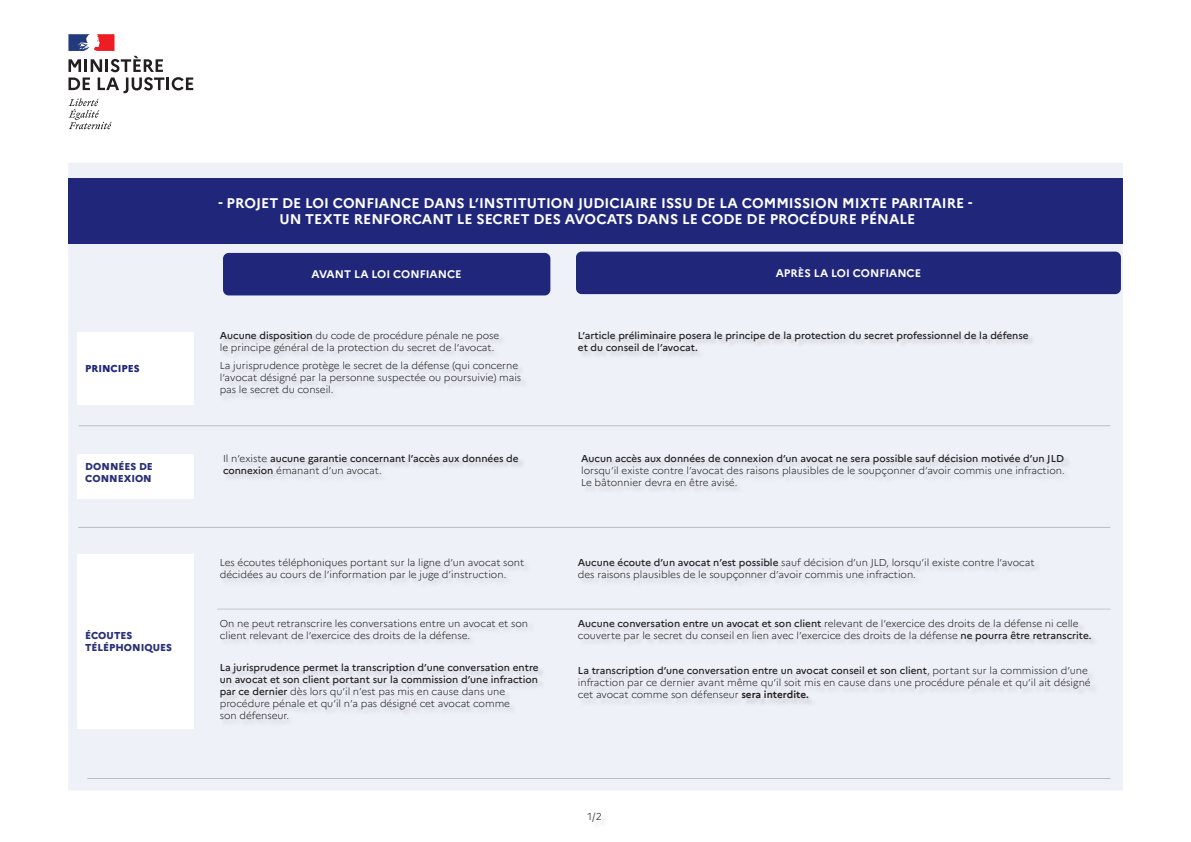
<style>
.page{position:relative;width:1191px;height:842px;background:#fff}
.page>*{position:absolute;margin:0;border:0;box-sizing:border-box;transform-origin:0 0}
.t1{font:700 14px/16.8px "Marianne";color:#fff;text-align:center}
.t2{font:700 11px "Marianne";color:#fff}
.t3{font:300 10px/12px "Marianne";color:#231f20}
.t4{font:500 10px/12px "Marianne";color:#231f20}
.t5{font:800 10px/12px "Marianne";color:#2a3176}
.t6{font:800 10px "Marianne";color:#20277b}
.s1{font-weight:500}
.s2{font-weight:300}
.s3{font-weight:700}
</style>
<div class="page">
<div style="left:68px;top:163px;width:1054px;height:627px;background:#eef1f8"></div>
<div style="left:68px;top:178px;width:1054px;height:66px;background:#20277b"></div>
<div style="left:223px;top:253px;width:327px;height:42px;background:#20277b;border-radius:6px"></div>
<div style="left:576px;top:252px;width:545px;height:42px;background:#20277b;border-radius:6px"></div>
<div style="left:221px;top:333px;width:307px;height:69px;background:#ebeef5"></div>
<img style="left:579px;top:333px;width:456px;height:25px">
<div style="left:74px;top:329px;width:130px;height:86px;background:#eef1f8"></div>
<div style="left:77px;top:332px;width:116px;height:73px;background:#fff"></div>
<hr style="left:79px;top:425px;width:1031px;height:1px;background:#bcbdc0">
<hr style="left:87px;top:778px;width:1023px;height:1px;background:#bcbdc0">
<hr style="left:78px;top:527px;width:1032px;height:1px;background:#bcbdc0">
<img style="left:224px;top:455px;width:301px;height:26px">
<div style="left:221px;top:559px;width:309px;height:28px;background:#eaedf4"></div>
<img style="left:221px;top:621px;width:324px;height:106px">
<div style="left:74px;top:452px;width:130px;height:57px;background:#eef1f8"></div>
<div style="left:77px;top:454px;width:116px;height:45px;background:#fff"></div>
<div style="left:74px;top:552px;width:130px;height:187px;background:#eef1f8"></div>
<div style="left:77px;top:554px;width:116px;height:175px;background:#fff"></div>
<img style="left:582px;top:455px;width:488px;height:38px">
<div style="left:579px;top:559px;width:462px;height:28px;background:#ebeef5"></div>
<img style="left:579px;top:621px;width:518px;height:85px">
<hr style="left:217px;top:609px;width:893px;height:1px;background:#c7c8ca">
<svg style="left:68px;top:34px;width:125px;height:95px"></svg>
<p class="t6" style="left:85px;top:362px;width:56px">PRINCIPES</p>
<p class="t5" style="left:85px;top:461px;width:69px">DONNÉES DE<br>CONNEXION</p>
<p class="t5" style="left:85px;top:630px;width:88px">ÉCOUTES<br>TÉLÉPHONIQUES</p>
<h1 class="t1" style="left:218px;top:194px;width:755px">- PROJET DE LOI CONFIANCE DANS L’INSTITUTION JUDICIAIRE ISSU DE LA COMMISSION MIXTE PARITAIRE -<br>UN TEXTE RENFORCANT LE SECRET DES AVOCATS DANS LE CODE DE PROCÉDURE PÉNALE</h1>
<p class="t2" style="left:311px;top:268px;width:151px">AVANT LA LOI CONFIANCE</p>
<p class="t2" style="left:775px;top:266px;width:147px">APRÈS LA LOI CONFIANCE</p>
<p class="t3" style="left:220px;top:330px;width:281px"><span class="s1">Aucune disposition</span> du code de procédure pénale ne pose le principe général de la protection du secret de l’avocat.</p>
<p class="t3" style="left:220px;top:359px;width:303px">La jurisprudence protège le secret de la défense (qui concerne l’avocat désigné par la personne suspectée ou poursuivie) mais pas le secret du conseil.</p>
<p class="t4" style="left:223px;top:452px;width:297px"><span class="s2">Il n’existe</span> aucune garantie concernant l’accès aux données de connexion <span class="s2">émanant d’un avocat.</span></p>
<p class="t3" style="left:220px;top:556px;width:306px">Les écoutes téléphoniques portant sur la ligne d’un avocat sont décidées au cours de l’information par le juge d’instruction.</p>
<p class="t3" style="left:220px;top:617px;width:310px">On ne peut retranscrire les conversations entre un avocat et son client relevant de l’exercice des droits de la défense.</p>
<p class="t4" style="left:220px;top:662px;width:320px">La jurisprudence permet la transcription d’une conversation entre un avocat et son client portant sur la commission d’une infraction par ce dernier <span class="s2">dès lors qu’il n’est pas mis en cause dans une procédure pénale et qu’il n’a pas désigné cet avocat comme<br>son défenseur.</span></p>
<p class="t4" style="left:578px;top:330px;width:452px">L’article préliminaire posera le principe de la protection du secret professionnel de la défense et du conseil de l’avocat.</p>
<p class="t4" style="left:581px;top:452px;width:484px">Aucun accès aux données de connexion d’un avocat ne sera possible sauf décision motivée d’un JLD</p>
<p class="t3" style="left:581px;top:464px;width:485px">lorsqu’il existe contre l’avocat des raisons plausibles de le soupçonner d’avoir commis une infraction.<br>Le bâtonnier devra en être avisé.</p>
<p class="t3" style="left:578px;top:556px;width:458px"><span class="s1">Aucune écoute d’un avocat n’est possible</span> sauf décision d’un JLD, lorsqu’il existe contre l’avocat des raisons plausibles de le soupçonner d’avoir commis une infraction.</p>
<p class="t3" style="left:578px;top:617px;width:515px"><span class="s1">Aucune conversation entre un avocat et son client</span> relevant de l’exercice des droits de la défense ni celle couverte par le secret du conseil en lien avec l’exercice des droits de la défense <span class="s1">ne pourra être retranscrite.</span></p>
<p class="t3" style="left:578px;top:665px;width:514px"><span class="s1">La transcription d’une conversation entre un avocat conseil et son client</span>, portant sur la commission d’une infraction par ce dernier avant même qu’il soit mis en cause dans une procédure pénale et qu’il ait désigné cet avocat comme son défenseur <span class="s3">sera interdite.</span></p>
<p class="t3" style="left:587px;top:810px;width:16px">1/2</p>
</div>
